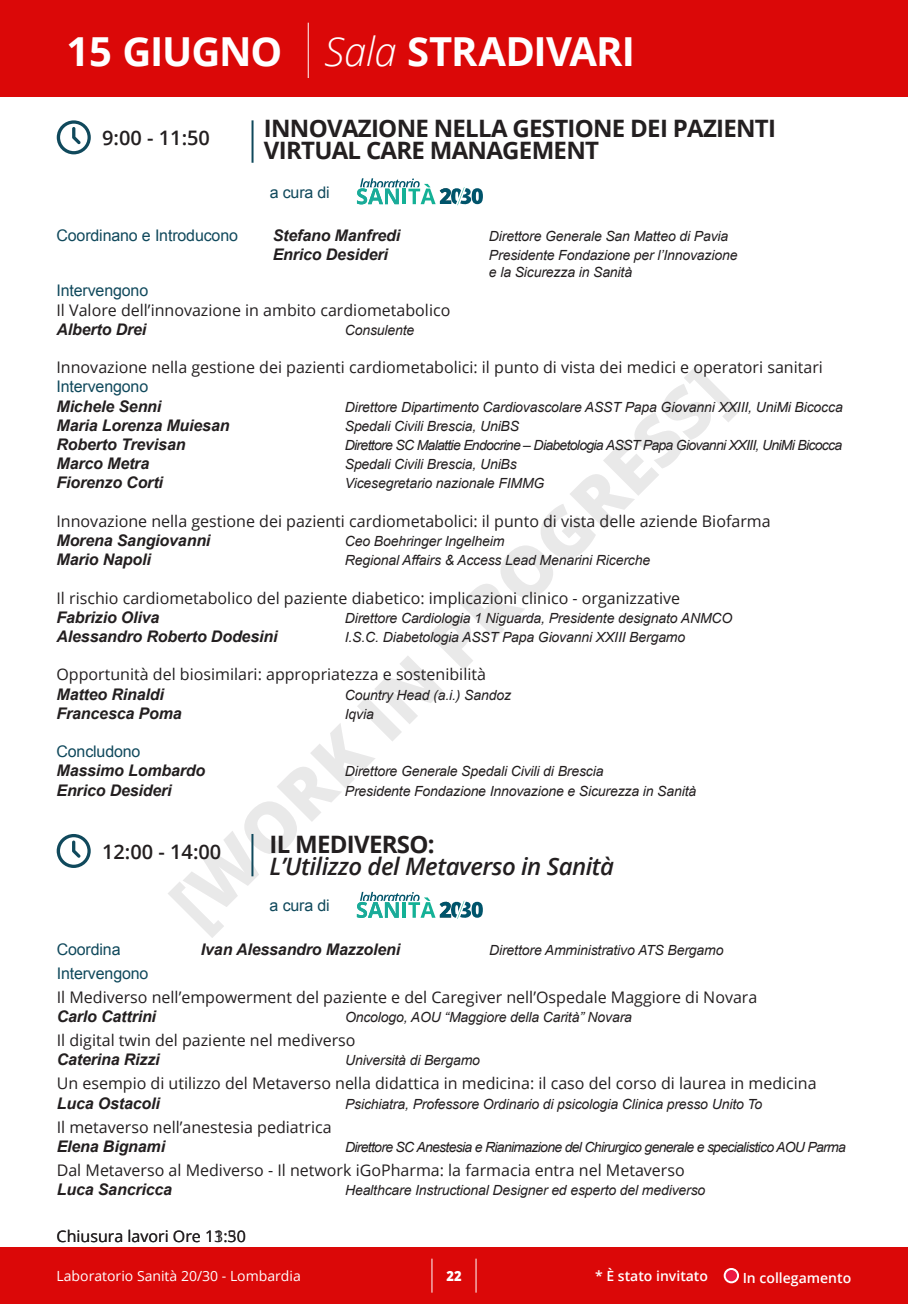
<style>
.page{position:relative;width:908px;height:1304px;background:#fff}
.page>*{position:absolute;margin:0;border:0;box-sizing:border-box;transform-origin:0 0}
.t1{font:700 40px "Open Sans";letter-spacing:-.03em;color:#fff}
.t2{font:700 24px/22px "Open Sans";letter-spacing:-.03em;color:#231f20}
.t3{font:italic 600 24px "Open Sans";letter-spacing:-.02em;color:#231f20}
.t4{font:600 20px "Open Sans";color:#231f20}
.t5{font:16px "Open Sans";color:#231f20}
.t6{font:italic 700 16px "Arial";letter-spacing:-.01em;color:#231f20}
.t7{font:16px "Arial";letter-spacing:-.01em;color:#10495c}
.t8{font:italic 14px/16.8px "Arial";letter-spacing:-.01em;color:#231f20}
.t9{font:italic 14px "Arial";letter-spacing:-.05em;color:#231f20}
.t10{font:14px "Open Sans";color:#fff}
.t11{font:600 14px "Open Sans";color:#fff}
.t12{font:800 14px "Open Sans";color:#fff;scale:.92 1}
.s1{font-weight:300;font-style:italic}
</style>
<div class="page">
<svg style="left:168px;top:366px;width:572px;height:572px"></svg>
<div style="left:0;top:1247px;width:907px;height:57px;background:#db0808"></div>
<hr style="left:431px;top:1259px;width:1px;height:34px;background:#fff">
<hr style="left:475px;top:1259px;width:1px;height:34px;background:#fff">
<div style="left:724px;top:1269px;width:13px;height:13px;background:#ed1943;border-radius:50%"></div>
<div style="left:723px;top:1268px;width:15px;height:15px;border:2px solid #fff;border-radius:50%"></div>
<div style="left:0;top:0;width:907px;height:97px;background:#db0808"></div>
<hr style="left:307px;top:23px;width:1px;height:55px;background:#fff">
<svg style="left:57px;top:120px;width:34px;height:34px"></svg>
<hr style="left:251px;top:120px;width:2px;height:43px;background:#10495c">
<svg style="left:357px;top:178px;width:125px;height:28px"></svg>
<svg style="left:57px;top:834px;width:34px;height:34px"></svg>
<hr style="left:251px;top:834px;width:2px;height:42px;background:#10495c">
<svg style="left:357px;top:892px;width:125px;height:29px"></svg>
<p class="t1" style="left:66px;top:23px;width:217px">15 GIUGNO</p>
<p class="t1" style="left:324px;top:23px;width:312px"><span class="s1">Sala</span> STRADIVARI</p>
<p class="t4" style="left:102px;top:124px;width:109px">9:00 - 11:50</p>
<p class="t2" style="left:264px;top:117px;width:513px">INNOVAZIONE NELLA GESTIONE DEI PAZIENTI<br>VIRTUAL CARE MANAGEMENT</p>
<p class="t7" style="left:269px;top:181px;width:62px">a cura di</p>
<p class="t7" style="left:56px;top:225px;width:183px">Coordinano e Introducono</p>
<p class="t6" style="left:272px;top:225px;width:129px">Stefano Manfredi</p>
<p class="t8" style="left:488px;top:228px;width:241px">Direttore Generale San Matteo di Pavia</p>
<p class="t6" style="left:272px;top:244px;width:117px">Enrico Desideri</p>
<p class="t8" style="left:488px;top:247px;width:250px">Presidente Fondazione per l’Innovazione e la Sicurezza in Sanità</p>
<p class="t7" style="left:56px;top:280px;width:93px">Intervengono</p>
<p class="t5" style="left:56px;top:299px;width:395px">Il Valore dell’innovazione in ambito cardiometabolico</p>
<p class="t6" style="left:56px;top:319px;width:91px">Alberto Drei</p>
<p class="t8" style="left:344px;top:322px;width:71px">Consulente</p>
<p class="t5" style="left:56px;top:356px;width:767px">Innovazione nella gestione dei pazienti cardiometabolici: il punto di vista dei medici e operatori sanitari</p>
<p class="t7" style="left:56px;top:376px;width:93px">Intervengono</p>
<p class="t6" style="left:56px;top:396px;width:106px">Michele Senni</p>
<p class="t8" style="left:344px;top:399px;width:499px">Direttore Dipartimento Cardiovascolare ASST Papa Giovanni XXIII, UniMi Bicocca</p>
<p class="t6" style="left:56px;top:415px;width:174px">Maria Lorenza Muiesan</p>
<p class="t8" style="left:344px;top:418px;width:176px">Spedali Civili Brescia, UniBS</p>
<p class="t6" style="left:56px;top:434px;width:130px">Roberto Trevisan</p>
<p class="t9" style="left:344px;top:436px;width:499px">Direttore SC Malattie Endocrine – Diabetologia ASST Papa Giovanni XXIII, UniMi Bicocca</p>
<p class="t6" style="left:56px;top:453px;width:94px">Marco Metra</p>
<p class="t8" style="left:344px;top:456px;width:173px">Spedali Civili Brescia, UniBs</p>
<p class="t6" style="left:56px;top:472px;width:108px">Fiorenzo Corti</p>
<p class="t8" style="left:344px;top:475px;width:201px">Vicesegretario nazionale FIMMG</p>
<p class="t5" style="left:56px;top:510px;width:715px">Innovazione nella gestione dei pazienti cardiometabolici: il punto di vista delle aziende Biofarma</p>
<p class="t6" style="left:56px;top:530px;width:155px">Morena Sangiovanni</p>
<p class="t8" style="left:344px;top:533px;width:161px">Ceo Boehringer Ingelheim</p>
<p class="t6" style="left:56px;top:549px;width:96px">Mario Napoli</p>
<p class="t8" style="left:344px;top:552px;width:307px">Regional Affairs &amp; Access Lead Menarini Ricerche</p>
<p class="t5" style="left:56px;top:587px;width:625px">Il rischio cardiometabolico del paziente diabetico: implicazioni clinico - organizzative</p>
<p class="t6" style="left:56px;top:607px;width:104px">Fabrizio Oliva</p>
<p class="t8" style="left:344px;top:610px;width:389px">Direttore Cardiologia 1 Niguarda, Presidente designato ANMCO</p>
<p class="t6" style="left:56px;top:626px;width:222px">Alessandro Roberto Dodesini</p>
<p class="t8" style="left:344px;top:629px;width:342px">I.S.C. Diabetologia ASST Papa Giovanni XXIII Bergamo</p>
<p class="t5" style="left:56px;top:664px;width:431px">Opportunità del biosimilari: appropriatezza e sostenibilità</p>
<p class="t6" style="left:56px;top:684px;width:109px">Matteo Rinaldi</p>
<p class="t8" style="left:344px;top:687px;width:168px">Country Head (a.i.) Sandoz</p>
<p class="t6" style="left:56px;top:703px;width:127px">Francesca Poma</p>
<p class="t8" style="left:344px;top:706px;width:31px">Iqvia</p>
<p class="t7" style="left:56px;top:741px;width:85px">Concludono</p>
<p class="t6" style="left:56px;top:760px;width:150px">Massimo Lombardo</p>
<p class="t8" style="left:344px;top:763px;width:260px">Direttore Generale Spedali Civili di Brescia</p>
<p class="t6" style="left:56px;top:780px;width:117px">Enrico Desideri</p>
<p class="t8" style="left:344px;top:783px;width:353px">Presidente Fondazione Innovazione e Sicurezza in Sanità</p>
<p class="t4" style="left:102px;top:838px;width:121px">12:00 - 14:00</p>
<p class="t2" style="left:269px;top:833px;width:166px">IL MEDIVERSO:</p>
<p class="t3" style="left:269px;top:850px;width:346px">L’Utilizzo del Metaverso in Sanità</p>
<p class="t7" style="left:269px;top:895px;width:62px">a cura di</p>
<p class="t7" style="left:57px;top:939px;width:65px">Coordina</p>
<p class="t6" style="left:201px;top:939px;width:201px">Ivan Alessandro Mazzoleni</p>
<p class="t8" style="left:489px;top:942px;width:236px">Direttore Amministrativo ATS Bergamo</p>
<p class="t7" style="left:57px;top:963px;width:93px">Intervengono</p>
<p class="t5" style="left:57px;top:986px;width:701px">Il Mediverso nell’empowerment del paziente e del Caregiver nell’Ospedale Maggiore di Novara</p>
<p class="t6" style="left:57px;top:1006px;width:101px">Carlo Cattrini</p>
<p class="t8" style="left:345px;top:1009px;width:288px">Oncologo, AOU “Maggiore della Carità” Novara</p>
<p class="t5" style="left:57px;top:1029px;width:300px">Il digital twin del paziente nel mediverso</p>
<p class="t6" style="left:57px;top:1049px;width:104px">Caterina Rizzi</p>
<p class="t8" style="left:345px;top:1052px;width:136px">Università di Bergamo</p>
<p class="t5" style="left:57px;top:1072px;width:761px">Un esempio di utilizzo del Metaverso nella didattica in medicina: il caso del corso di laurea in medicina</p>
<p class="t6" style="left:57px;top:1092px;width:105px">Luca Ostacoli</p>
<p class="t8" style="left:345px;top:1095px;width:418px">Psichiatra, Professore Ordinario di psicologia Clinica presso Unito To</p>
<p class="t5" style="left:57px;top:1116px;width:276px">Il metaverso nell’anestesia pediatrica</p>
<p class="t6" style="left:57px;top:1136px;width:110px">Elena Bignami</p>
<p class="t9" style="left:345px;top:1138px;width:502px">Direttore SC Anestesia e Rianimazione del Chirurgico generale e specialistico AOU Parma</p>
<p class="t5" style="left:57px;top:1159px;width:629px">Dal Metaverso al Mediverso - Il network iGoPharma: la farmacia entra nel Metaverso</p>
<p class="t6" style="left:57px;top:1179px;width:117px">Luca Sancricca</p>
<p class="t8" style="left:345px;top:1182px;width:362px">Healthcare Instructional Designer ed esperto del mediverso</p>
<p class="t5" style="left:57px;top:1225px;width:191px">Chiusura lavori Ore 11:50</p>
<p class="t5" style="left:214px;top:1225px;width:24px">3 3</p>
<p class="t10" style="left:57px;top:1266px;width:245px">Laboratorio Sanità 20/30 - Lombardia</p>
<p class="t12" style="left:446px;top:1265px;width:18px">22</p>
<p class="t11" style="left:595px;top:1266px;width:114px">* È stato invitato</p>
<p class="t11" style="left:742px;top:1269px;width:110px">In collegamento</p>
</div>
